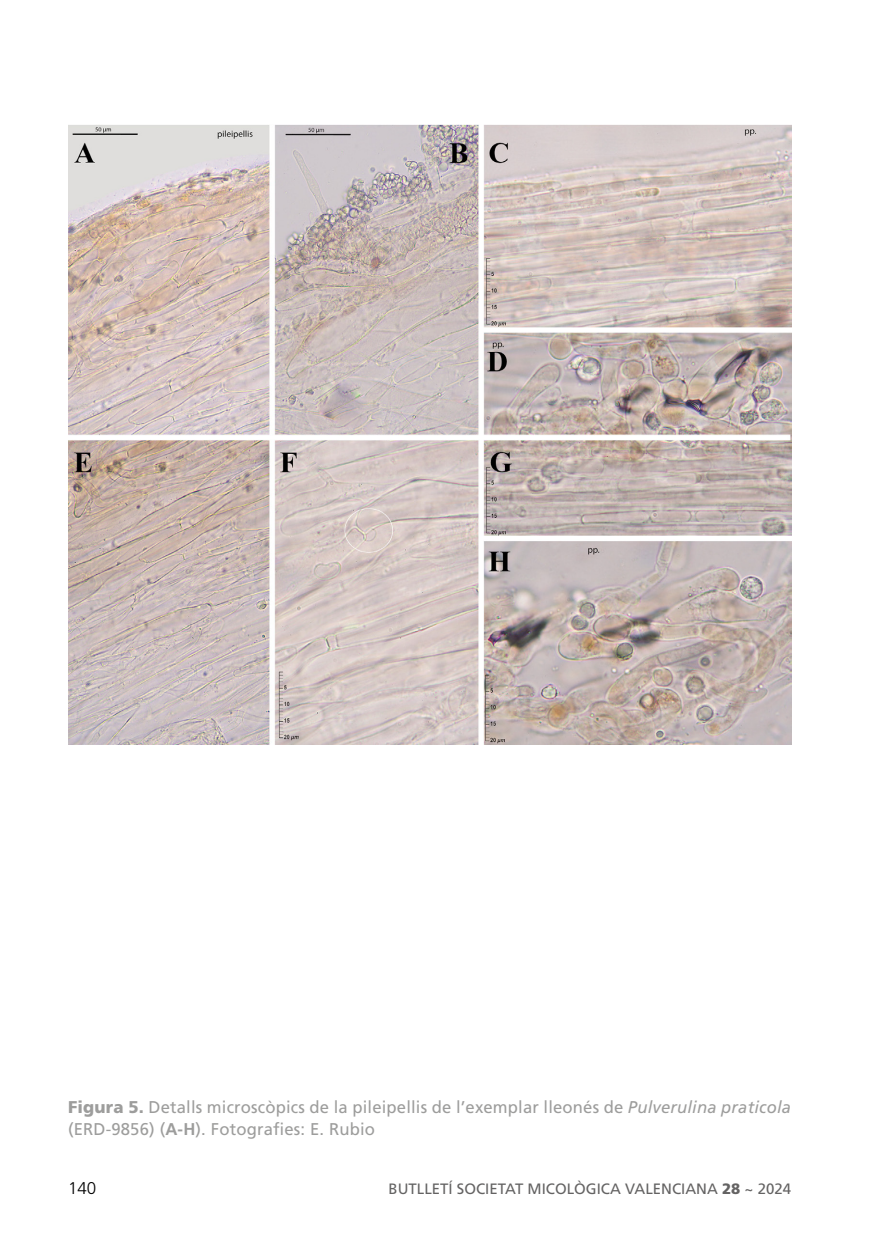
<style>
.page{position:relative;width:879px;height:1248px;background:#fff}
.page>*{position:absolute;margin:0;border:0;box-sizing:border-box;transform-origin:0 0}
.t1{font:17px/22px "Frutiger LT Std";letter-spacing:.01em;color:#9d9d9c}
.t2{font:300 17px "Frutiger LT Std";color:#000}
.t3{font:15px "Frutiger LT Std";color:#646363}
.s1{font-weight:900}
.s2{font-style:italic}
.s3{font-weight:700}
</style>
<div class="page">
<img style="left:68px;top:125px;width:723px;height:619px">
<p class="t1" style="left:68px;top:1095px;width:724px"><span class="s1">Figura 5.</span> Detalls microscòpics de la pileipellis de l’exemplar lleonés de <span class="s2">Pulverulina praticola </span>(ERD-9856) (<span class="s3">A-H</span>). Fotografies: E. Rubio</p>
<p class="t2" style="left:68px;top:1177px;width:30px">140</p>
<p class="t3" style="left:388px;top:1179px;width:404px">BUTLLETÍ SOCIETAT MICOLÒGICA VALENCIANA <span class="s1">28</span> ~ 2024</p>
</div>
